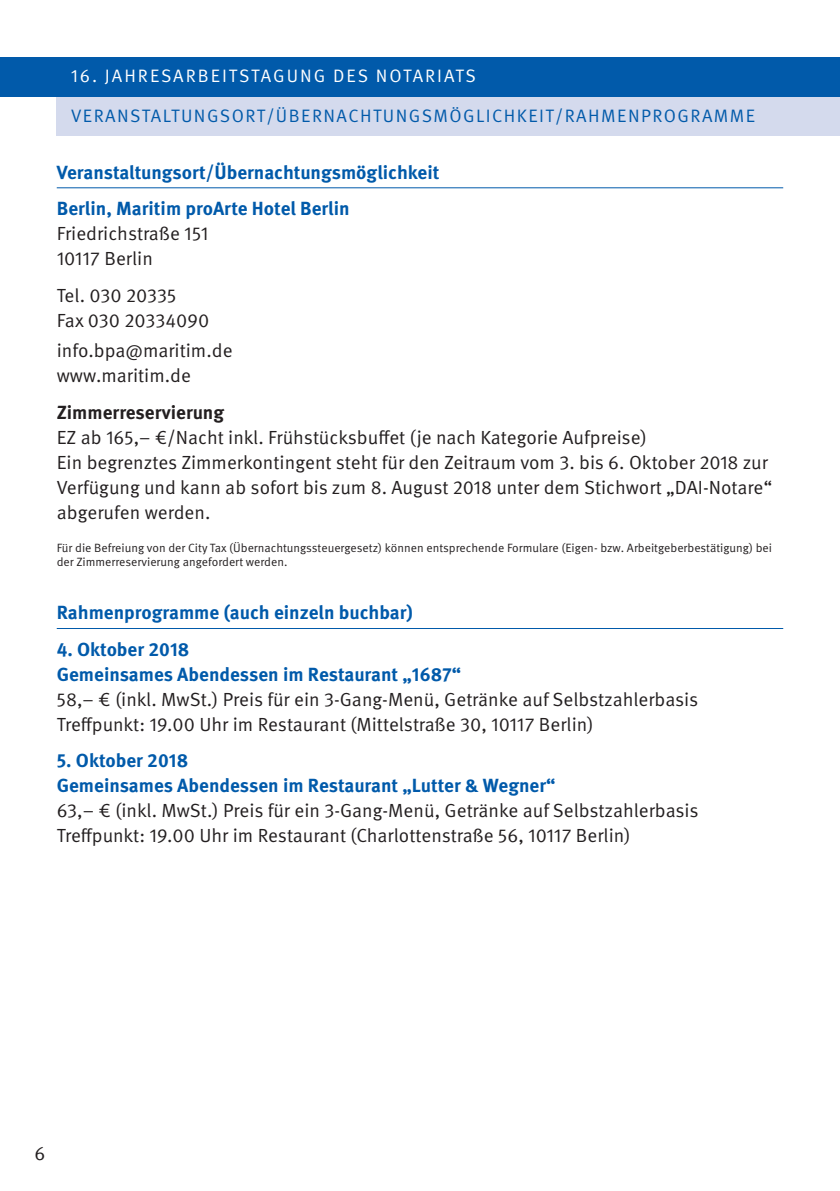
<style>
.page{position:relative;width:840px;height:1191px;background:#fff}
.page>*{position:absolute;margin:0;border:0;box-sizing:border-box;transform-origin:0 0}
.t1{font:19px/25px "Meta OT Norm";color:#231f20}
.t2{font:700 19px/25px "Meta OT";color:#015aaa}
.t3{font:700 19px "Meta OT";color:#231f20}
.t4{font:18px "Meta OT Norm";letter-spacing:.08em;color:#015aaa}
.t5{font:18px "Meta OT Norm";letter-spacing:.11em;color:#fff}
.t6{font:12px/14px "Meta OT Norm";color:#231f20}
</style>
<div class="page">
<div style="left:57px;top:96px;width:782px;height:40px;background:#d4daed"></div>
<hr style="left:57px;top:187px;width:725px;height:1px;background:#015aaa">
<hr style="left:57px;top:628px;width:725px;height:1px;background:#015aaa">
<div style="left:0;top:57px;width:839px;height:39px;background:#015aaa"></div>
<p class="t5" style="left:71px;top:65px;width:406px">16. JAHRESARBEITSTAGUNG DES NOTARIATS</p>
<p class="t4" style="left:71px;top:105px;width:685px">VERANSTALTUNGSORT/ÜBERNACHTUNGSMÖGLICHKEIT/RAHMENPROGRAMME</p>
<p class="t2" style="left:57px;top:154px;width:384px;line-height:36.4px">Veranstaltungsort/Übernachtungsmöglichkeit<br>Berlin, Maritim proArte Hotel Berlin</p>
<p class="t1" style="left:57px;top:221px;width:153px">Friedrichstraße 151<br>10117 Berlin</p>
<p class="t1" style="left:57px;top:283px;width:154px">Tel. 030 20335<br>Fax 030 20334090</p>
<p class="t1" style="left:57px;top:338px;width:177px">info.bpa@maritim.de www.maritim.de</p>
<p class="t3" style="left:57px;top:400px;width:169px">Zimmerreservierung</p>
<p class="t1" style="left:57px;top:425px;width:716px">EZ ab 165,– €/Nacht inkl. Frühstücksbuffet (je nach Kategorie Aufpreise)<br>Ein begrenztes Zimmerkontingent steht für den Zeitraum vom 3. bis 6. Oktober 2018 zur Verfügung und kann ab sofort bis zum 8. August 2018 unter dem Stichwort „DAI-Notare“ abgerufen werden.</p>
<p class="t6" style="left:57px;top:541px;width:716px">Für die Befreiung von der City Tax (Übernachtungssteuergesetz) können entsprechende Formulare (Eigen- bzw. Arbeitgeberbestätigung) bei der Zimmerreservierung angefordert werden.</p>
<p class="t2" style="left:57px;top:600px;width:357px">Rahmenprogramme (auch einzeln buchbar)</p>
<p class="t2" style="left:57px;top:637px;width:406px">4. Oktober 2018<br>Gemeinsames Abendessen im Restaurant „1687“</p>
<p class="t1" style="left:57px;top:687px;width:642px">58,– € (inkl. MwSt.) Preis für ein 3-Gang-Menü, Getränke auf Selbstzahlerbasis<br>Treffpunkt: 19.00 Uhr im Restaurant (Mittelstraße 30, 10117 Berlin)</p>
<p class="t2" style="left:57px;top:748px;width:500px">5. Oktober 2018<br>Gemeinsames Abendessen im Restaurant „Lutter &amp; Wegner“</p>
<p class="t1" style="left:57px;top:798px;width:643px">63,– € (inkl. MwSt.) Preis für ein 3-Gang-Menü, Getränke auf Selbstzahlerbasis<br>Treffpunkt: 19.00 Uhr im Restaurant (Charlottenstraße 56, 10117 Berlin)</p>
<p class="t1" style="left:34px;top:1141px;width:12px">6</p>
</div>
